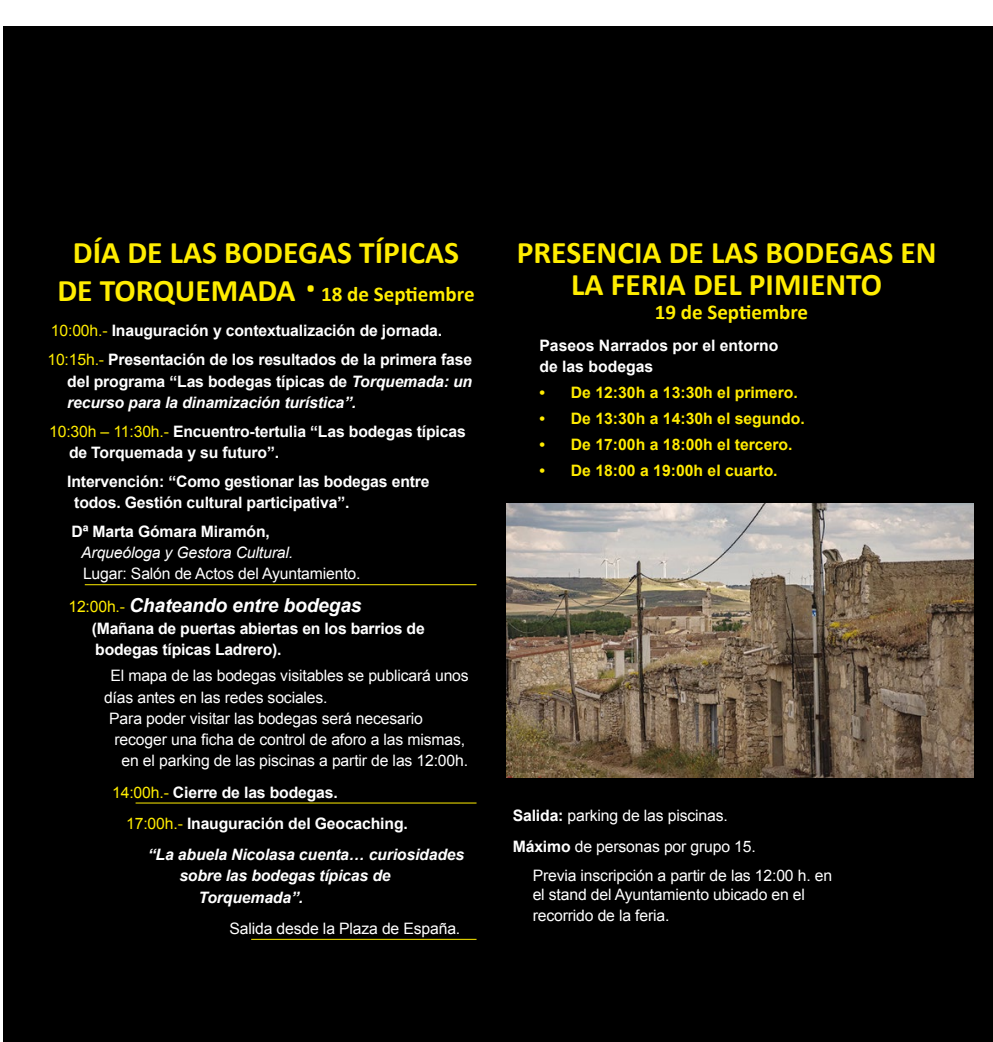
<style>
.page{position:relative;width:993px;height:1042px;background:#fff}
.page>*{position:absolute;margin:0;border:0;box-sizing:border-box;transform-origin:0 0}
.t1{font:700 31.5px/31.5px "Calibri";color:#ffed00;text-align:center}
.t2{font:700 21px "Calibri";color:#ffed00}
.t3{font:italic 700 19.25px "Arial";letter-spacing:-.01em;color:#fff}
.t4{font:700 15.75px/21.3px "Arial";letter-spacing:-.01em;color:#fff}
.t5{font:15.75px/31px "Arial";letter-spacing:-.01em;color:#fff}
.t6{font:italic 700 15.75px/21.3px "Arial";letter-spacing:-.01em;color:#fff}
.t7{font:700 15.75px "Arial";color:#ffeb00}
.t8{font:italic 15.75px "Arial";letter-spacing:-.01em;color:#fff}
.s1{font-size:31.5px}
.s2{font-size:42px}
.s3{font-weight:400;color:#ffed00}
.s4{font-style:normal}
.s5{font-weight:400;font-style:normal;font-size:15.75px;color:#ffed00}
.s6{font-weight:700}
</style>
<div class="page">
<div style="left:4px;top:27px;width:988px;height:1015px;background:#000"></div>
<img style="left:506px;top:503px;width:466px;height:274px">
<hr style="left:85px;top:584px;width:391px;height:1px;background:#ffed00">
<hr style="left:135px;top:802px;width:341px;height:1px;background:#ffed00">
<hr style="left:251px;top:939px;width:225px;height:1px;background:#ffed00">
<h1 class="t1" style="left:73px;top:235px;width:387px">DÍA DE LAS BODEGAS TÍPICAS</h1>
<h2 class="t2" style="left:57px;top:281px;width:418px"><span class="s1">DE TORQUEMADA</span> <span class="s2">·</span> 18 de Septiembre</h2>
<p class="t4" style="left:47px;top:317px;width:426px;line-height:28.7px"><span class="s3">10:00h.-</span> Inauguración y contextualización de jornada.<br><span class="s3">10:15h.-</span> Presentación de los resultados de la primera fase</p>
<p class="t6" style="left:67px;top:371px;width:406px"><span class="s4">del programa “Las bodegas típicas de</span> Torquemada: un recurso para la dinamización turística”.</p>
<p class="t4" style="left:69px;top:421px;width:398px;text-indent:-20px"><span class="s3">10:30h – 11:30h.-</span> Encuentro-tertulia “Las bodegas típicas de Torquemada y su futuro”.</p>
<p class="t4" style="left:74px;top:471px;width:357px;text-indent:-7px">Intervención: “Como gestionar las bodegas entre todos. Gestión cultural participativa”.</p>
<p class="t4" style="left:71px;top:521px;width:200px">Dª Marta Gómara Miramón,</p>
<p class="t8" style="left:81px;top:542px;width:213px">Arqueóloga y Gestora Cultural.</p>
<p class="t5" style="left:83px;top:558px;width:279px">Lugar: Salón de Actos del Ayuntamiento.</p>
<p class="t3" style="left:68px;top:593px;width:294px"><span class="s5">12:00h.-</span> Chateando entre bodegas</p>
<p class="t4" style="left:92px;top:618px;width:334px">(Mañana de puertas abiertas en los barrios de bodegas típicas Ladrero).</p>
<p class="t5" style="left:110px;top:660px;width:360px">El mapa de las bodegas visitables se publicará unos</p>
<p class="t5" style="left:104px;top:681px;width:225px">días antes en las redes sociales.</p>
<p class="t5" style="left:109px;top:703px;width:315px">Para poder visitar las bodegas será necesario</p>
<p class="t5" style="left:114px;top:724px;width:352px">recoger una ficha de control de aforo a las mismas,</p>
<p class="t5" style="left:121px;top:745px;width:348px">en el parking de las piscinas a partir de las 12:00h.</p>
<p class="t4" style="left:112px;top:782px;width:227px"><span class="s3">14:00h.-</span> Cierre de las bodegas.</p>
<p class="t4" style="left:126px;top:813px;width:283px"><span class="s3">17:00h.-</span> Inauguración del Geocaching.</p>
<p class="t6" style="left:148px;top:844px;width:317px">“La abuela Nicolasa cuenta… curiosidades</p>
<p class="t6" style="left:198px;top:866px;width:193px;text-indent:-19px">sobre las bodegas típicas de<br>Torquemada”.</p>
<p class="t5" style="left:229px;top:913px;width:232px">Salida desde la Plaza de España.</p>
<h1 class="t1" style="left:516px;top:236px;width:421px">PRESENCIA DE LAS BODEGAS EN<br>LA FERIA DEL PIMIENTO</h1>
<h2 class="t2" style="left:654px;top:299px;width:155px">19 de Septiembre</h2>
<p class="t4" style="left:539px;top:336px;width:240px">Paseos Narrados por el entorno de las bodegas</p>
<p class="t7" style="left:539px;top:382px;width:260px">• De 12:30h a 13:30h el primero.</p>
<p class="t7" style="left:539px;top:408px;width:267px">• De 13:30h a 14:30h el segundo.</p>
<p class="t7" style="left:539px;top:434px;width:254px">• De 17:00h a 18:00h el tercero.</p>
<p class="t7" style="left:539px;top:460px;width:240px">• De 18:00 a 19:00h el cuarto.</p>
<p class="t5" style="left:512px;top:800px;width:244px"><span class="s6">Salida:</span> parking de las piscinas.<br><span class="s6">Máximo</span> de personas por grupo 15.</p>
<p class="t5" style="left:532px;top:866px;width:301px;line-height:18.9px">Previa inscripción a partir de las 12:00 h. en el stand del Ayuntamiento ubicado en el</p>
<p class="t5" style="left:532px;top:900px;width:138px">recorrido de la feria.</p>
</div>
